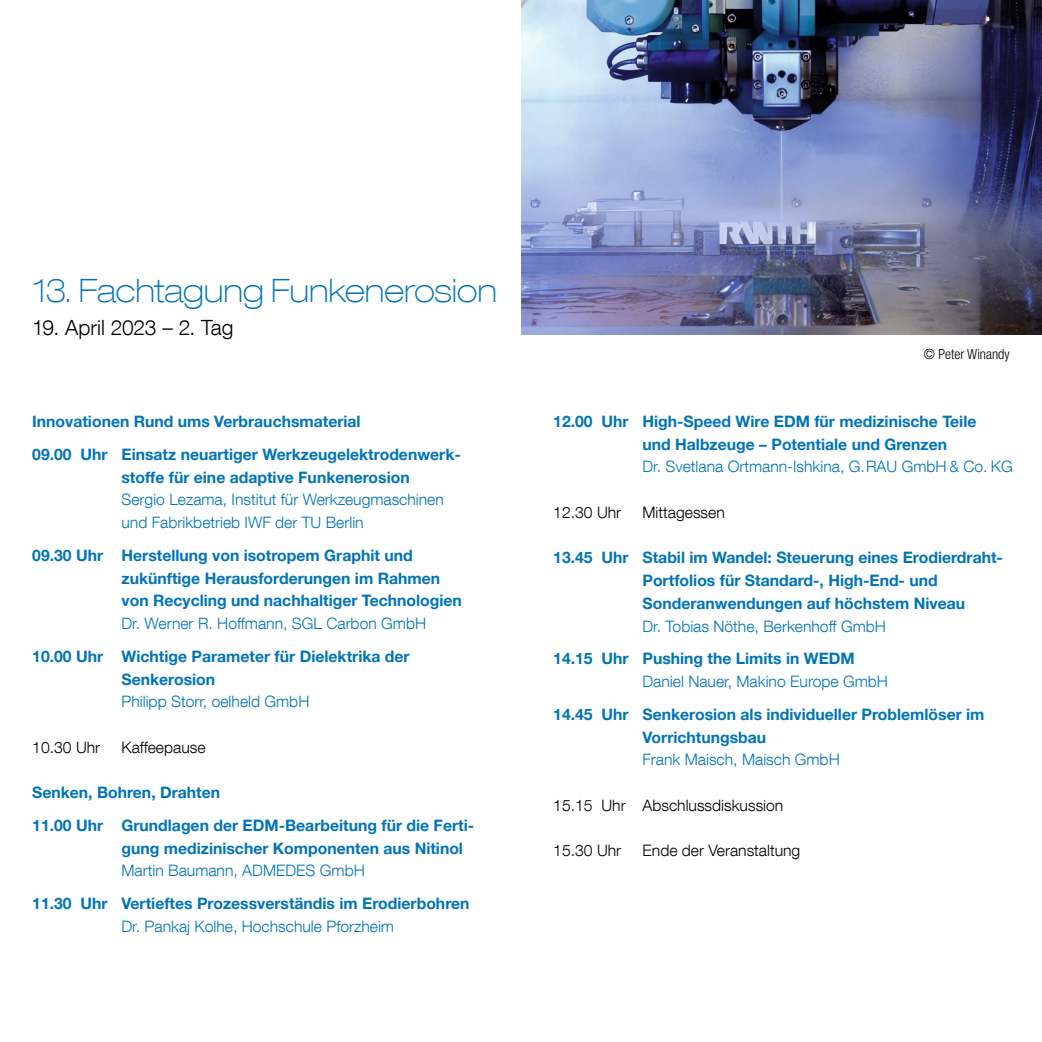
<style>
.page{position:relative;width:1042px;height:1042px;background:#fff}
.page>*{position:absolute;margin:0;border:0;box-sizing:border-box;transform-origin:0 0}
.t1{font:100 expanded 32.2px "Helvetica Neue LT Com";letter-spacing:-.005em;color:#0074b7}
.t2{font:300 21px "Helvetica Neue LT Com";letter-spacing:-.005em;color:#000}
.t3{font:700 15.75px/22.8px "Helvetica Neue LT Pro";color:#0074b7}
.t4{font:300 15.75px/22.8px "Helvetica Neue LT Com";color:#0074b7}
.t5{font:300 15.75px "Helvetica Neue LT Com";color:#000}
.t6{font:300 condensed 14px "Helvetica Neue LT Com";color:#000}
</style>
<div class="page">
<img style="left:521px;top:0;width:521px;height:335px">
<h1 class="t1" style="left:33px;top:270px;width:465px">13. Fachtagung Funkenerosion</h1>
<h2 class="t2" style="left:32px;top:315px;width:203px">19. April 2023 – 2. Tag</h2>
<p class="t3" style="left:32px;top:405px;width:430px;line-height:32.7px">Innovationen Rund ums Verbrauchsmaterial<br>09.00 Uhr Einsatz neuartiger Werkzeugelektrodenwerk-</p>
<p class="t3" style="left:121px;top:465px;width:290px">stoffe für eine adaptive Funkenerosion</p>
<p class="t4" style="left:121px;top:488px;width:324px">Sergio Lezama, Institut für Werkzeugmaschinen und Fabrikbetrieb IWF der TU Berlin</p>
<p class="t3" style="left:121px;top:543px;width:342px;text-indent:-89px">09.30 Uhr Herstellung von isotropem Graphit und zukünftige Herausforderungen im Rahmen von Recycling und nachhaltiger Technologien</p>
<p class="t4" style="left:121px;top:612px;width:306px">Dr. Werner R. Hoffmann, SGL Carbon GmbH</p>
<p class="t3" style="left:121px;top:644px;width:290px;text-indent:-89px">10.00 Uhr Wichtige Parameter für Dielektrika der<br>Senkerosion</p>
<p class="t4" style="left:121px;top:690px;width:189px">Philipp Storr, oelheld GmbH</p>
<p class="t5" style="left:32px;top:737px;width:69px">10.30 Uhr</p>
<p class="t5" style="left:121px;top:737px;width:86px">Kaffeepause</p>
<p class="t3" style="left:32px;top:776px;width:443px;line-height:32.7px">Senken, Bohren, Drahten<br>11.00 Uhr Grundlagen der EDM-Bearbeitung für die Ferti-</p>
<p class="t3" style="left:121px;top:836px;width:343px">gung medizinischer Komponenten aus Nitinol</p>
<p class="t4" style="left:121px;top:859px;width:245px">Martin Baumann, ADMEDES GmbH</p>
<p class="t3" style="left:32px;top:892px;width:439px">11.30 Uhr Vertieftes Prozessverständis im Erodierbohren</p>
<p class="t4" style="left:121px;top:914px;width:274px">Dr. Pankaj Kolhe, Hochschule Pforzheim</p>
<p class="t6" style="left:924px;top:346px;width:87px">© Peter Winandy</p>
<p class="t3" style="left:642px;top:409px;width:335px;text-indent:-89px">12.00 Uhr High-Speed Wire EDM für medizinische Teile und Halbzeuge – Potentiale und Grenzen</p>
<p class="t4" style="left:642px;top:455px;width:372px">Dr. Svetlana Ortmann-Ishkina, G. RAU GmbH &amp; Co. KG</p>
<p class="t5" style="left:553px;top:503px;width:69px">12.30 Uhr</p>
<p class="t5" style="left:642px;top:503px;width:84px">Mittagessen</p>
<p class="t3" style="left:642px;top:546px;width:362px;text-indent:-89px">13.45 Uhr Stabil im Wandel: Steuerung eines Erodierdraht-<br>Portfolios für Standard-, High-End- und<br>Sonderanwendungen auf höchstem Niveau</p>
<p class="t4" style="left:642px;top:614px;width:245px">Dr. Tobias Nöthe, Berkenhoff GmbH</p>
<p class="t3" style="left:553px;top:647px;width:303px">14.15 Uhr Pushing the Limits in WEDM</p>
<p class="t4" style="left:642px;top:670px;width:247px">Daniel Nauer, Makino Europe GmbH</p>
<p class="t3" style="left:642px;top:702px;width:343px;text-indent:-89px">14.45 Uhr Senkerosion als individueller Problemlöser im<br>Vorrichtungsbau</p>
<p class="t4" style="left:642px;top:748px;width:199px">Frank Maisch, Maisch GmbH</p>
<p class="t5" style="left:553px;top:795px;width:232px">15.15 Uhr Abschlussdiskussion</p>
<p class="t5" style="left:553px;top:841px;width:69px">15.30 Uhr</p>
<p class="t5" style="left:642px;top:841px;width:159px">Ende der Veranstaltung</p>
</div>
